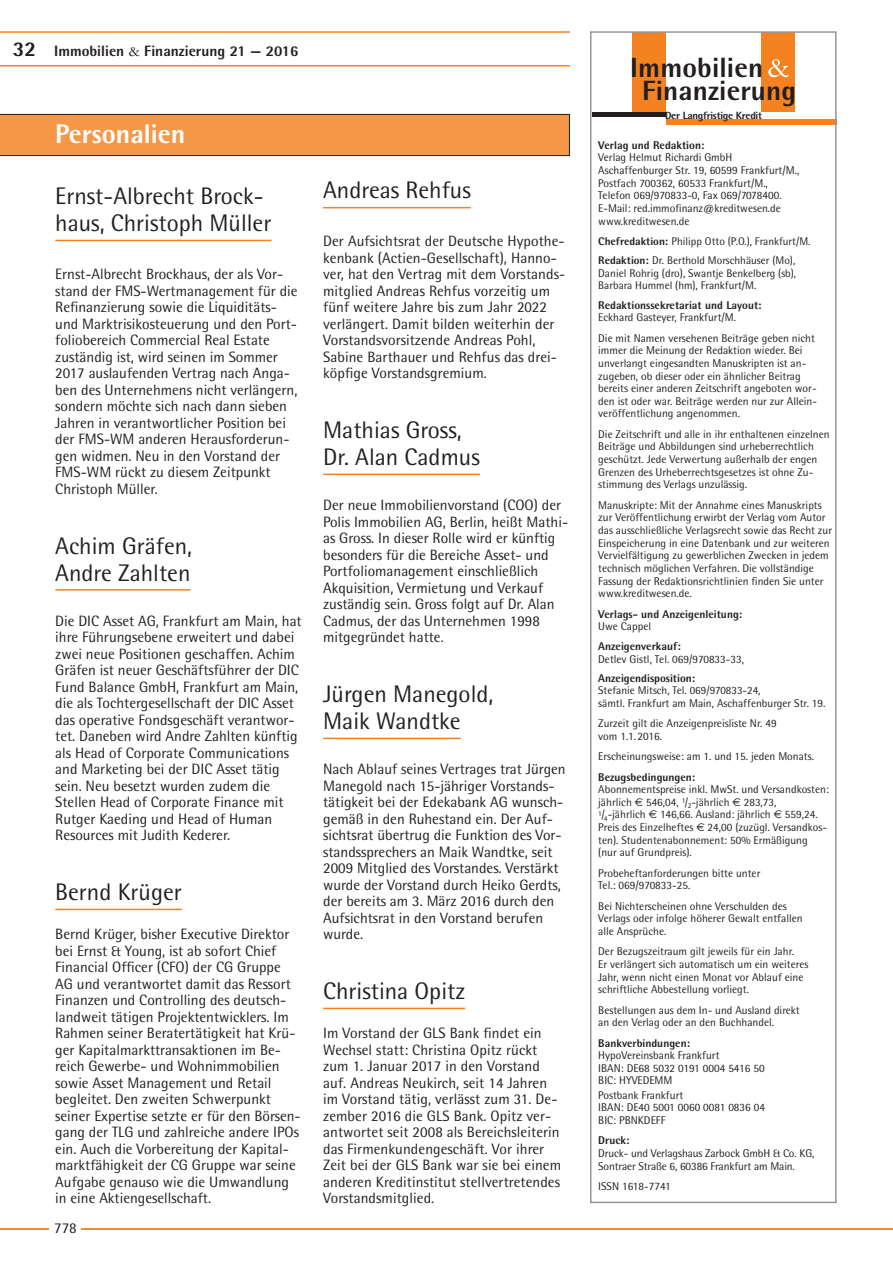
<style>
.page{position:relative;width:893px;height:1263px;background:#fff}
.page>*{position:absolute;margin:0;border:0;box-sizing:border-box;transform-origin:0 0}
.t1{font:800 27.9px/23.1px "Rotis Semi Sans";letter-spacing:.005em;color:#231f20}
.t2{font:800 27px "Rotis Semi Sans";color:#fff}
.t3{font:24px/27px "Rotis Semi Sans";color:#231f20}
.t4{font:15px/16.5px "Rotis Semi Sans";color:#231f20}
.t5{font:800 15px "Rotis Semi Sans";color:#231f20}
.t6{font:11.25px/12.6px "Rotis Semi Sans";color:#231f20}
.t7{font:800 11.25px "Rotis Semi Sans";color:#231f20}
.t8{font:11.1px/19.4px "Rotis Semi Sans";color:#231f20}
.t9{font:800 10.5px "Rotis Semi Sans";letter-spacing:-.025em;color:#231f20}
.s1{font-size:21px}
.s2{font-family:"Garamond";font-weight:400}
.s3{font-weight:800}
.s4{font-size:11.25px}
.s5{font-family:"Euro Sans"}
</style>
<div class="page">
<hr style="left:0;top:1228px;width:893px;height:2px;background:#f58220">
<hr style="left:55px;top:240px;width:216px;height:1px;background:#f58220">
<hr style="left:55px;top:589px;width:136px;height:2px;background:#f58220">
<hr style="left:55px;top:909px;width:127px;height:1px;background:#f58220">
<hr style="left:323px;top:207px;width:148px;height:1px;background:#f58220">
<hr style="left:323px;top:474px;width:157px;height:1px;background:#f58220">
<hr style="left:323px;top:738px;width:138px;height:1px;background:#f58220">
<hr style="left:323px;top:1008px;width:142px;height:1px;background:#f58220">
<div style="left:0;top:114px;width:570px;height:42px;background:#f79848"></div>
<div style="left:49px;top:1215px;width:32px;height:30px;background:#fff"></div>
<div style="left:632px;top:32px;width:34px;height:80px;background:#f58220"></div>
<div style="left:761px;top:32px;width:33px;height:80px;background:#f58220"></div>
<svg style="left:0;top:31px;width:795px;height:46px"></svg>
<hr style="left:592px;top:112px;width:74px;height:4px;background:#231f20">
<div style="left:666px;top:119px;width:171px;height:5px;background:#f58220"></div>
<div style="left:590px;top:31px;width:247px;height:1172px;border:2px solid #939598"></div>
<p class="t5" style="left:13px;top:41px;width:287px"><span class="s1">32</span> Immobilien <span class="s2">&amp;</span> Finanzierung 21 — 2016</p>
<h2 class="t2" style="left:55px;top:116px;width:132px">Personalien</h2>
<h3 class="t3" style="left:55px;top:182px;width:218px">Ernst-Albrecht Brock&shy;haus, Christoph Müller</h3>
<p class="t4" style="left:55px;top:266px;width:244px">Ernst-Albrecht Brockhaus, der als Vor&shy;stand der FMS-Wertmanagement für die Refinanzierung sowie die Liquiditäts&shy;und Marktrisikosteuerung und den Port&shy;foliobereich Commercial Real Estate zuständig ist, wird seinen im Sommer 2017 auslaufenden Vertrag nach Anga&shy;ben des Unternehmens nicht verlängern, sondern möchte sich nach dann sieben Jahren in verantwortlicher Position bei der FMS-WM anderen Herausforderun&shy;gen widmen. Neu in den Vorstand der FMS-WM rückt zu diesem Zeitpunkt Christoph Müller.</p>
<h3 class="t3" style="left:55px;top:532px;width:138px">Achim Gräfen,<br>Andre Zahlten</h3>
<p class="t4" style="left:55px;top:612px;width:248px">Die DIC Asset AG, Frankfurt am Main, hat ihre Führungsebene erweitert und dabei zwei neue Positionen geschaffen. Achim Gräfen ist neuer Geschäftsführer der DIC Fund Balance GmbH, Frankfurt am Main, die als Tochtergesellschaft der DIC Asset das operative Fondsgeschäft verantwor&shy;tet. Daneben wird Andre Zahlten künftig als Head of Corporate Communications and Marketing bei der DIC Asset tätig sein. Neu besetzt wurden zudem die Stellen Head of Corporate Finance mit Rutger Kaeding und Head of Human Resources mit Judith Kederer.</p>
<h3 class="t3" style="left:55px;top:878px;width:128px">Bernd Krüger</h3>
<p class="t4" style="left:55px;top:926px;width:247px">Bernd Krüger, bisher Executive Direktor bei Ernst &amp; Young, ist ab sofort Chief Financial Officer (CFO) der CG Gruppe AG und verantwortet damit das Ressort Finanzen und Controlling des deutsch&shy;landweit tätigen Projektentwicklers. Im Rahmen seiner Beratertätigkeit hat Krü&shy;ger Kapitalmarkttransaktionen im Be&shy;reich Gewerbe- und Wohnimmobilien sowie Asset Management und Retail begleitet. Den zweiten Schwerpunkt seiner Expertise setzte er für den Börsen&shy;gang der TLG und zahlreiche andere IPOs ein. Auch die Vorbereitung der Kapital&shy;marktfähigkeit der CG Gruppe war seine Aufgabe genauso wie die Umwandlung in eine Aktiengesellschaft.</p>
<p class="t4" style="left:54px;top:1219px;width:24px">778</p>
<p class="t4" style="left:54px;top:1219px;width:15px">xx</p>
<h3 class="t3" style="left:323px;top:177px;width:149px">Andreas Rehfus</h3>
<p class="t4" style="left:323px;top:233px;width:243px">Der Aufsichtsrat der Deutsche Hypothe&shy;kenbank (Actien-Gesellschaft), Hanno&shy;ver, hat den Vertrag mit dem Vorstands&shy;mitglied Andreas Rehfus vorzeitig um fünf weitere Jahre bis zum Jahr 2022 verlängert. Damit bilden weiterhin der Vorstandsvorsitzende Andreas Pohl, Sabine Barthauer und Rehfus das drei&shy;köpfige Vorstandsgremium.</p>
<h3 class="t3" style="left:323px;top:416px;width:158px">Mathias Gross,<br>Dr. Alan Cadmus</h3>
<p class="t4" style="left:323px;top:497px;width:246px">Der neue Immobilienvorstand (COO) der Polis Immobilien AG, Berlin, heißt Mathi&shy;as Gross. In dieser Rolle wird er künftig besonders für die Bereiche Asset- und Portfoliomanagement einschließlich Akquisition, Vermietung und Verkauf zuständig sein. Gross folgt auf Dr. Alan Cadmus, der das Unternehmen 1998 mitgegründet hatte.</p>
<h3 class="t3" style="left:323px;top:680px;width:172px">Jürgen Manegold,<br>Maik Wandtke</h3>
<p class="t4" style="left:323px;top:761px;width:244px">Nach Ablauf seines Vertrages trat Jürgen Manegold nach 15-jähriger Vorstands&shy;tätigkeit bei der Edekabank AG wunsch&shy;gemäß in den Ruhestand ein. Der Auf&shy;sichtsrat übertrug die Funktion des Vor&shy;standssprechers an Maik Wandtke, seit 2009 Mitglied des Vorstandes. Verstärkt wurde der Vorstand durch Heiko Gerdts, der bereits am 3. März 2016 durch den Aufsichtsrat in den Vorstand berufen wurde.</p>
<h3 class="t3" style="left:323px;top:977px;width:143px">Christina Opitz</h3>
<p class="t4" style="left:323px;top:1025px;width:239px">Im Vorstand der GLS Bank findet ein Wechsel statt: Christina Opitz rückt zum 1. Januar 2017 in den Vorstand auf. Andreas Neukirch, seit 14 Jahren im Vorstand tätig, verlässt zum 31. De&shy;zember 2016 die GLS Bank. Opitz ver&shy;antwortet seit 2008 als Bereichsleiterin das Firmenkundengeschäft. Vor ihrer Zeit bei der GLS Bank war sie bei einem anderen Kreditinstitut stellvertretendes Vorstandsmitglied.</p>
<h1 class="t1" style="left:642px;top:55px;width:156px;text-indent:-12px">Immobilien<br>Finanzierung</h1>
<p class="t9" style="left:665px;top:109px;width:98px">Der Langfristige Kredit</p>
<p class="t7" style="left:598px;top:138px;width:108px">Verlag und Redaktion:</p>
<p class="t6" style="left:598px;top:151px;width:203px">Verlag Helmut Richardi GmbH Aschaffenburger Str. 19, 60599 Frankfurt/M., Postfach 700362, 60533 Frankfurt/M., Telefon 069/970833-0, Fax 069/7078400.<br>E-Mail: red.immofinanz@kreditwesen.de www.kreditwesen.de</p>
<p class="t8" style="left:598px;top:231px;width:214px"><span class="s3">Chefredaktion:</span> Philipp Otto (P.O.), Frankfurt/M.<br><span class="s3">Redaktion:</span> Dr. Berthold Morschhäuser (Mo),</p>
<p class="t8" style="left:598px;top:267px;width:199px;line-height:12.3px"><span class="s4">Daniel Rohrig (dro),</span> Swantje Benkelberg (sb),<br>Barbara Hummel (hm), Frankfurt/M.</p>
<p class="t7" style="left:598px;top:298px;width:165px">Redaktionssekretariat und Layout:</p>
<p class="t6" style="left:598px;top:307px;width:218px;line-height:20.2px">Eckhard Gasteyer, Frankfurt/M.<br>Die mit Namen versehenen Beiträge geben nicht</p>
<p class="t6" style="left:598px;top:344px;width:220px">immer die Meinung der Redaktion wieder. Bei unverlangt eingesandten Manuskripten ist an&shy;zugeben, ob dieser oder ein ähnlicher Beitrag bereits einer anderen Zeitschrift angeboten wor&shy;den ist oder war. Beiträge werden nur zur Allein&shy;veröffentlichung angenommen.</p>
<p class="t6" style="left:598px;top:428px;width:233px">Die Zeitschrift und alle in ihr enthaltenen einzelnen Beiträge und Abbildungen sind urheberrechtlich geschützt. Jede Verwertung außerhalb der engen Grenzen des Urheberrechtsgesetzes ist ohne Zu&shy;stimmung des Verlags unzulässig.</p>
<p class="t6" style="left:598px;top:498px;width:235px">Manuskripte: Mit der Annahme eines Manuskripts zur Veröffentlichung erwirbt der Verlag vom Autor das ausschließliche Verlagsrecht sowie das Recht zur Einspeicherung in eine Datenbank und zur weiteren Vervielfältigung zu gewerblichen Zwecken in jedem technisch möglichen Verfahren. Die vollständige Fassung der Redaktionsrichtlinien finden Sie unter www.kreditwesen.de.</p>
<p class="t7" style="left:598px;top:606px;width:145px">Verlags- und Anzeigenleitung:</p>
<p class="t6" style="left:598px;top:620px;width:54px">Uwe Cappel</p>
<p class="t7" style="left:598px;top:639px;width:84px">Anzeigenverkauf:</p>
<p class="t6" style="left:598px;top:653px;width:147px">Detlev Gistl, Tel. 069/970833-33,</p>
<p class="t7" style="left:598px;top:671px;width:99px">Anzeigendisposition:</p>
<p class="t8" style="left:598px;top:681px;width:164px">Stefanie Mitsch, Tel. 069/970833-24,</p>
<p class="t6" style="left:598px;top:693px;width:229px;line-height:20.2px">sämtl. Frankfurt am Main, Aschaffenburger Str. 19.<br>Zurzeit gilt die Anzeigenpreisliste Nr. 49</p>
<p class="t6" style="left:598px;top:726px;width:217px;line-height:20.2px">vom 1.1.2016.<br>Erscheinungsweise: am 1. und 15. jeden Monats.</p>
<p class="t7" style="left:598px;top:769px;width:99px">Bezugsbedingungen:</p>
<p class="t6" style="left:598px;top:783px;width:232px">Abonnementspreise inkl. MwSt. und Versandkosten: jährlich <span class="s5">€</span> 546,04, <sup>1</sup>/<sub>2</sub>-jährlich <span class="s5">€</span> 283,73,<br><sup>1</sup>/<sub>4</sub>-jährlich <span class="s5">€</span> 146,66. Ausland: jährlich <span class="s5">€</span> 559,24.<br>Preis des Einzelheftes <span class="s5">€</span> 24,00 (zuzügl. Versandkos&shy;ten). Studentenabonnement: 50% Ermäßigung (nur auf Grundpreis).</p>
<p class="t6" style="left:598px;top:866px;width:164px">Probeheftanforderungen bitte unter<br>Tel.: 069/970833-25.</p>
<p class="t6" style="left:598px;top:899px;width:206px">Bei Nichterscheinen ohne Verschulden des<br>Verlags oder infolge höherer Gewalt entfallen alle Ansprüche.</p>
<p class="t6" style="left:598px;top:945px;width:212px">Der Bezugszeitraum gilt jeweils für ein Jahr.<br>Er verlängert sich automatisch um ein weiteres Jahr, wenn nicht einen Monat vor Ablauf eine schriftliche Abbestellung vorliegt.</p>
<p class="t6" style="left:598px;top:1003px;width:203px">Bestellungen aus dem In- und Ausland direkt an den Verlag oder an den Buchhandel.</p>
<p class="t7" style="left:598px;top:1035px;width:93px">Bankverbindungen:</p>
<p class="t6" style="left:598px;top:1049px;width:168px">HypoVereinsbank Frankfurt<br>IBAN: DE68 5032 0191 0004 5416 50<br>BIC: HYVEDEMM</p>
<p class="t6" style="left:598px;top:1088px;width:168px">Postbank Frankfurt<br>IBAN: DE40 5001 0060 0081 0836 04<br>BIC: PBNKDEFF</p>
<p class="t7" style="left:598px;top:1133px;width:33px">Druck:</p>
<p class="t6" style="left:598px;top:1147px;width:218px">Druck- und Verlagshaus Zarbock GmbH &amp; Co. KG,<br>Sontraer Straße 6, 60386 Frankfurt am Main.</p>
<p class="t6" style="left:598px;top:1179px;width:74px">ISSN 1618-7741</p>
</div>
